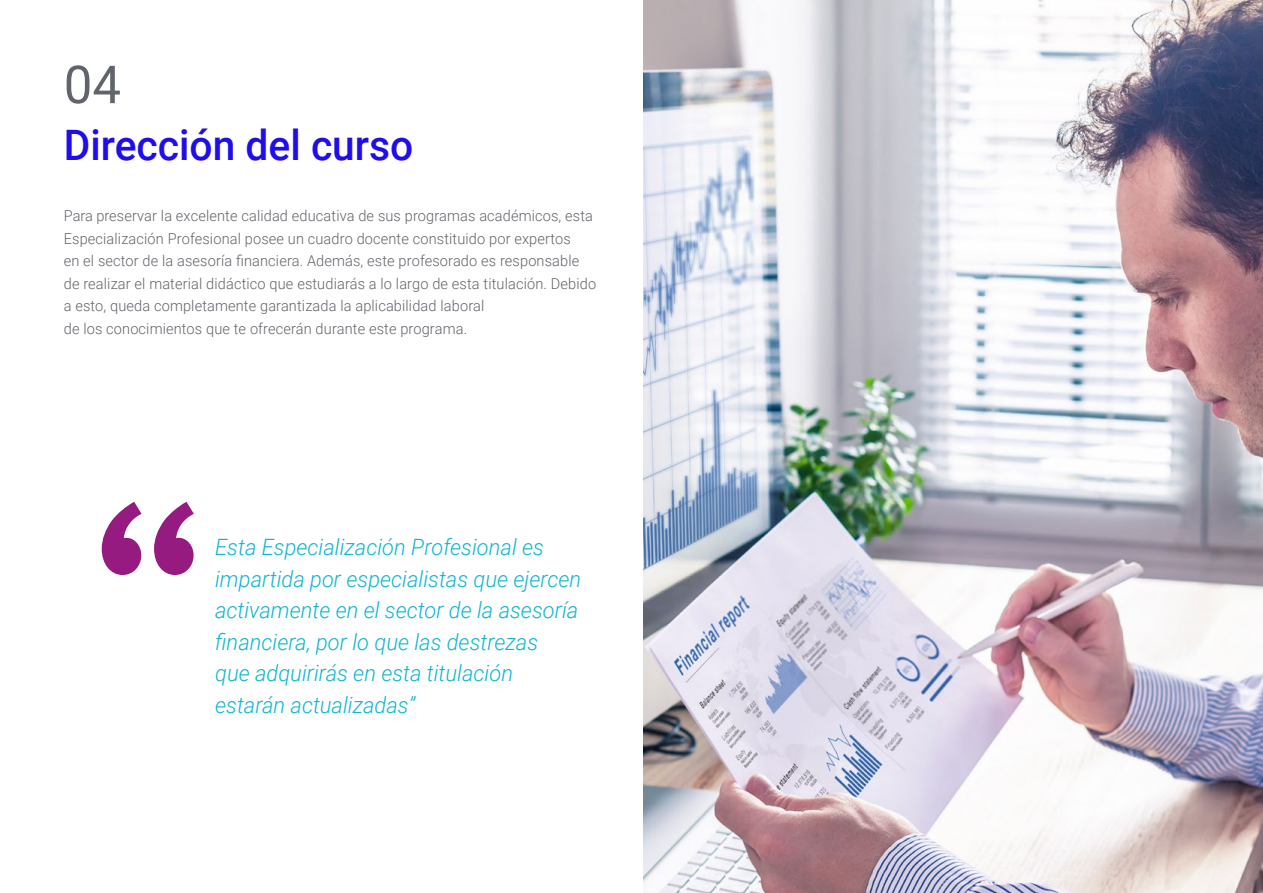
<style>
.page{position:relative;width:1263px;height:893px;background:#fff}
.page>*{position:absolute;margin:0;border:0;box-sizing:border-box;transform-origin:0 0}
.t1{font:52.5px "Roboto";color:#61646a}
.t2{font:500 42px "Roboto";color:#1f0dec}
.t3{font:italic 300 22.5px/31.5px "Roboto";color:#0fb6cf}
.t4{font:300 15px/22.5px "Roboto";letter-spacing:.01em;color:#61646a}
</style>
<div class="page">
<img style="left:643px;top:0;width:620px;height:893px">
<svg style="left:102px;top:502px;width:92px;height:73px"></svg>
<h1 class="t1" style="left:64px;top:48px;width:59px">04</h1>
<h2 class="t2" style="left:64px;top:115px;width:351px">Dirección del curso</h2>
<p class="t4" style="left:64px;top:204px;width:534px">Para preservar la excelente calidad educativa de sus programas académicos, esta Especialización Profesional posee un cuadro docente constituido por expertos<br>en el sector de la asesoría financiera. Además, este profesorado es responsable de realizar el material didáctico que estudiarás a lo largo de esta titulación. Debido a esto, queda completamente garantizada la aplicabilidad laboral<br>de los conocimientos que te ofrecerán durante este programa.</p>
<h3 class="t3" style="left:215px;top:531px;width:368px">Esta Especialización Profesional es impartida por especialistas que ejercen activamente en el sector de la asesoría financiera, por lo que las destrezas<br>que adquirirás en esta titulación estarán actualizadas”</h3>
</div>
